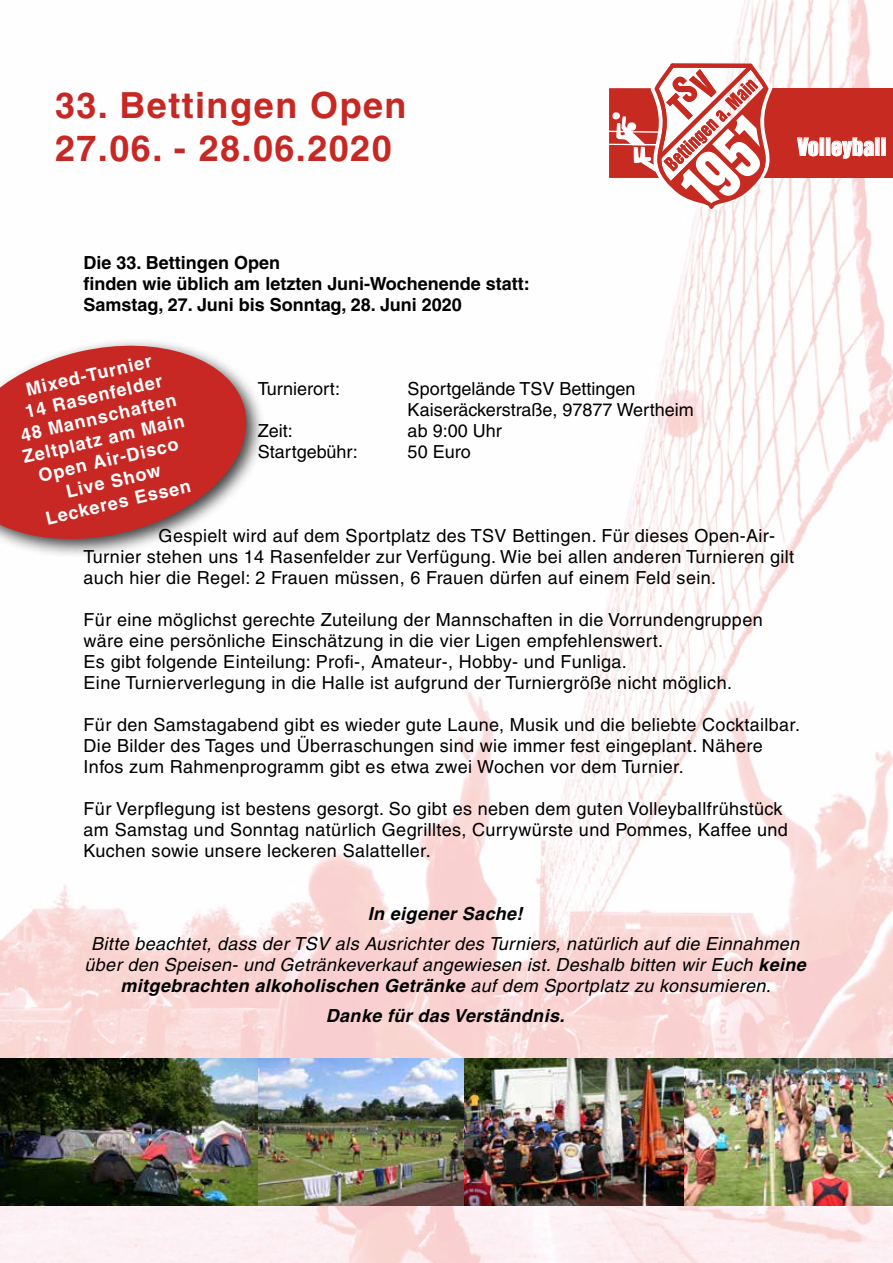
<style>
.page{position:relative;width:893px;height:1263px;background:#fff}
.page>*{position:absolute;margin:0;border:0;box-sizing:border-box;transform-origin:0 0}
.t1{font:700 36px/43.2px "Helvetica LT";letter-spacing:.04em;color:#c72824}
.t2{font:22.05px "Helvetica Inserat LT";color:#fff}
.t3{font:700 18.15px/21.8px "Helvetica LT";color:#fff;text-align:center}
.t4{font:18px/21px "Helvetica LT";letter-spacing:.02em;color:#000}
.t5{font:italic 18px/21px "Helvetica LT";letter-spacing:.02em;color:#000;text-align:center}
.t6{font:700 18px/21px "Helvetica LT";color:#000}
.t7{font:18px/21px "Helvetica LT";color:#000}
.t8{font:italic 700 18px "Helvetica LT";letter-spacing:.02em;color:#000}
.s1{font-weight:700}
</style>
<div class="page">
<img style="left:0;top:0;width:893px;height:1263px">
<img style="left:258px;top:1059px;width:635px;height:147px">
<img style="left:0;top:1059px;width:258px;height:147px">
<div style="left:763px;top:88px;width:130px;height:90px;background:#c62a20"></div>
<div style="left:826px;top:138px;width:4px;height:18px;border:1px solid #fff"></div>
<svg style="left:831px;top:137px;width:43px;height:22px"></svg>
<div style="left:875px;top:138px;width:4px;height:18px;border:1px solid #fff"></div>
<div style="left:881px;top:138px;width:5px;height:18px;border:1px solid #fff"></div>
<svg style="left:600px;top:63px;width:218px;height:148px"></svg>
<div style="left:0;top:338px;width:267px;height:221px;background:#000;opacity:.75"></div>
<svg style="left:0;top:333px;width:256px;height:218px;fill:#c72824"></svg>
<h1 class="t1" style="left:55px;top:83px;width:353px">33. Bettingen Open<br>27.06. - 28.06.2020</h1>
<p class="t6" style="left:84px;top:252px;width:448px">Die 33. Bettingen Open<br>finden wie üblich am letzten Juni-Wochenende statt:<br>Samstag, 27. Juni bis Sonntag, 28. Juni 2020</p>
<p class="t3" style="left:6px;top:383px;width:167px;rotate:-13deg">Mixed-Turnier<br>14 Rasenfelder<br>48 Mannschaften<br>Zeltplatz am Main<br>Open Air-Disco<br>Live Show<br>Leckeres Essen</p>
<p class="t7" style="left:258px;top:378px;width:84px">Turnierort:</p>
<p class="t7" style="left:408px;top:378px;width:288px">Sportgelände TSV Bettingen<br>Kaiseräckerstraße, 97877 Wertheim</p>
<p class="t4" style="left:258px;top:420px;width:37px">Zeit:</p>
<p class="t4" style="left:408px;top:420px;width:96px">ab 9:00 Uhr</p>
<p class="t7" style="left:258px;top:441px;width:101px">Startgebühr:</p>
<p class="t4" style="left:408px;top:441px;width:65px">50 Euro</p>
<p class="t2" style="left:797px;top:134px;width:91px">Volleyball</p>
<p class="t4" style="left:84px;top:525px;width:712px;text-indent:75px">Gespielt wird auf dem Sportplatz des TSV Bettingen. Für dieses Open-Air-<br>Turnier stehen uns 14 Rasenfelder zur Verfügung. Wie bei allen anderen Turnieren gilt auch hier die Regel: 2 Frauen müssen, 6 Frauen dürfen auf einem Feld sein.</p>
<p class="t4" style="left:84px;top:609px;width:681px">Für eine möglichst gerechte Zuteilung der Mannschaften in die Vorrundengruppen wäre eine persönliche Einschätzung in die vier Ligen empfehlenswert.<br>Es gibt folgende Einteilung: Profi-, Amateur-, Hobby- und Funliga.<br>Eine Turnierverlegung in die Halle ist aufgrund der Turniergröße nicht möglich.</p>
<p class="t4" style="left:84px;top:714px;width:718px">Für den Samstagabend gibt es wieder gute Laune, Musik und die beliebte Cocktailbar.<br>Die Bilder des Tages und Überraschungen sind wie immer fest eingeplant. Nähere<br>Infos zum Rahmenprogramm gibt es etwa zwei Wochen vor dem Turnier.</p>
<p class="t4" style="left:84px;top:798px;width:706px">Für Verpflegung ist bestens gesorgt. So gibt es neben dem guten Volleyballfrühstück am Samstag und Sonntag natürlich Gegrilltes, Currywürste und Pommes, Kaffee und<br>Kuchen sowie unsere leckeren Salatteller.</p>
<p class="t8" style="left:368px;top:903px;width:156px">In eigener Sache!</p>
<p class="t5" style="left:85px;top:933px;width:723px">Bitte beachtet, dass der TSV als Ausrichter des Turniers, natürlich auf die Einnahmen über den Speisen- und Getränkeverkauf angewiesen ist. Deshalb bitten wir Euch <span class="s1">keine mitgebrachten alkoholischen Getränke</span> auf dem Sportplatz zu konsumieren.</p>
<p class="t8" style="left:326px;top:1005px;width:240px">Danke für das Verständnis.</p>
</div>
